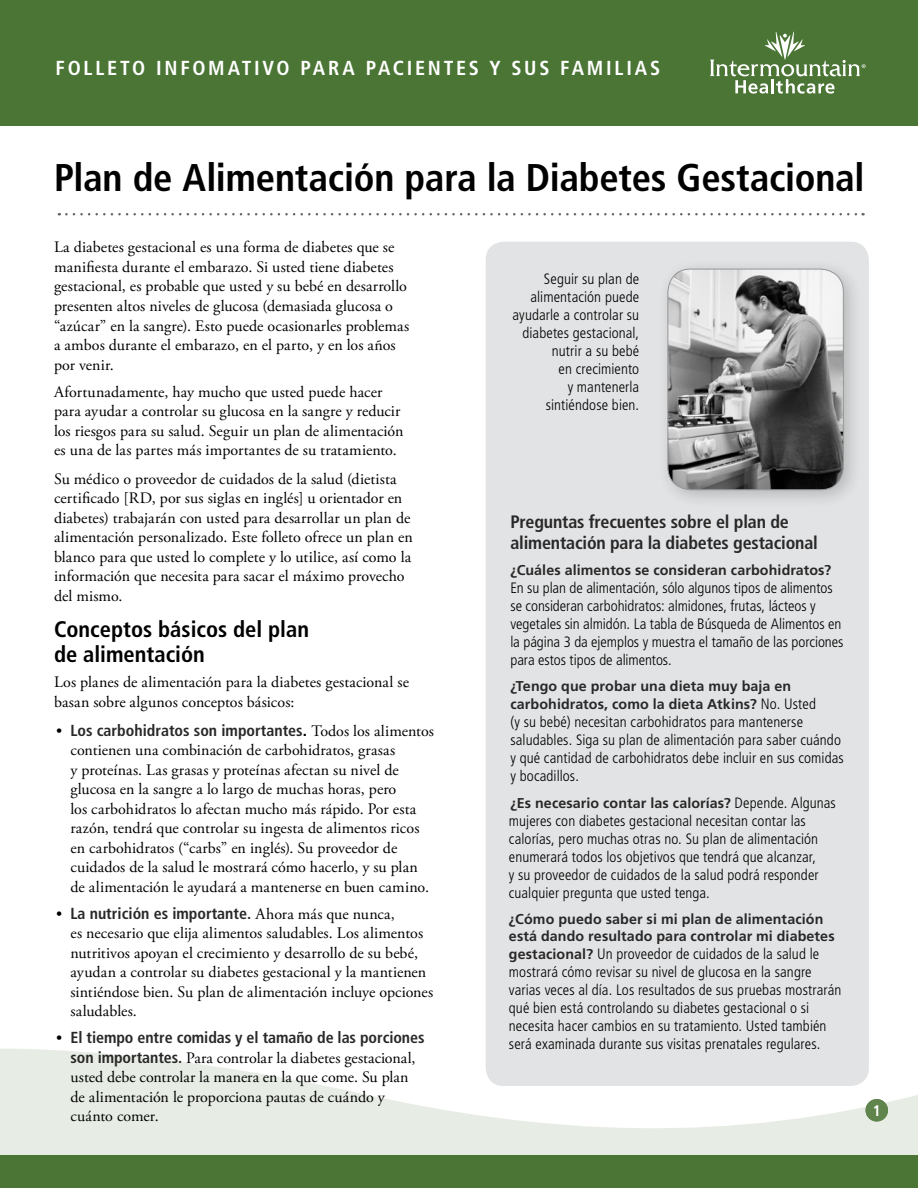
<style>
.page{position:relative;width:918px;height:1188px;background:#fff}
.page>*{position:absolute;margin:0;border:0;box-sizing:border-box;transform-origin:0 0}
.t1{font:700 condensed 38.7px "Frutiger LT Std";letter-spacing:-.005em;color:#000}
.t2{font:700 condensed 22.5px/24.8px "Frutiger LT Std";color:#000}
.t3{font:700 condensed 20.25px "Frutiger LT Std";letter-spacing:.14em;color:#fff}
.t4{font:700 condensed 20.25px "Frutiger LT Std";letter-spacing:.3em;color:#fff}
.t5{font:700 condensed 18px/21px "Frutiger LT Std";letter-spacing:-.01em;color:#292829}
.t6{font:15.9px/19.5px "Adobe Garamond Pro";letter-spacing:.005em;color:#000}
.t7{font:700 condensed 15.9px "Frutiger LT Std";color:#292829}
.t8{font:700 condensed 15.45px "Frutiger LT Std";color:#fff}
.t9{font:300 condensed 15px/18px "Frutiger LT Std";letter-spacing:.005em;color:#000}
.t10{font:700 14.25px/18px "Frutiger LT Std";letter-spacing:.005em;color:#292829}
.s1{font-family:"Adobe Garamond Pro";font-weight:400;font-stretch:normal;color:#000}
.s2{font-stretch:normal;font-size:15.3px;color:#000}
.s3{font-family:"Frutiger LT Std";font-weight:700;font-stretch:condensed;color:#292829}
.s4{font-weight:300;font-stretch:condensed;font-size:15px;color:#000}
.s5{font-weight:700;font-stretch:normal;font-size:14.25px;color:#292829}
</style>
<div class="page">
<svg style="left:0;top:1048px;width:918px;height:107px;fill:#e7ede4"></svg>
<div style="left:0;top:1155px;width:918px;height:33px;background:#4a7534"></div>
<div style="left:866px;top:1099px;width:22px;height:22px;background:#5f854c;border-radius:50%"></div>
<div style="left:0;top:0;width:918px;height:126px;background:#4a7534"></div>
<svg style="left:710px;top:32px;width:156px;height:62px"></svg>
<svg style="left:66px;top:213px;width:798px;height:2px"></svg>
<div style="left:486px;top:242px;width:383px;height:844px;background:#e2e3e4;border-radius:18px"></div>
<div style="left:657px;top:258px;width:206px;height:252px;background:#000;opacity:.2"></div>
<img style="left:668px;top:269px;width:175px;height:221px">
<div style="left:667px;top:269px;width:177px;height:221px;border:1px solid #939598;border-radius:23px"></div>
<p class="t3" style="left:56px;top:56px;width:606px">FOLLETO INFOMATIVO PARA PACIENTES Y SUS FAMILIAS</p>
<p class="t4" style="left:56px;top:58px;width:455px">PARA PACIENTES Y SUS FAMILIAS</p>
<h1 class="t1" style="left:54px;top:155px;width:812px">Plan de Alimentación para la Diabetes Gestacional</h1>
<p class="t6" style="left:54px;top:238px;width:357px">La diabetes gestacional es una forma de diabetes que se manifiesta durante el embarazo. Si usted tiene diabetes gestacional, es probable que usted y su bebé en desarrollo presenten altos niveles de glucosa (demasiada glucosa o “azúcar” en la sangre). Esto puede ocasionarles problemas a ambos durante el embarazo, en el parto, y en los años por venir.</p>
<p class="t6" style="left:54px;top:382px;width:351px">Afortunadamente, hay mucho que usted puede hacer para ayudar a controlar su glucosa en la sangre y reducir los riesgos para su salud. Seguir un plan de alimentación es una de las partes más importantes de su tratamiento.</p>
<p class="t6" style="left:54px;top:469px;width:360px">Su médico o proveedor de cuidados de la salud (dietista certificado [RD, por sus siglas en inglés] u orientador en diabetes) trabajarán con usted para desarrollar un plan de alimentación personalizado. Este folleto ofrece un plan en blanco para que usted lo complete y lo utilice, así como la información que necesita para sacar el máximo provecho del mismo.</p>
<h2 class="t2" style="left:54px;top:617px;width:257px">Conceptos básicos del plan de alimentación</h2>
<p class="t6" style="left:54px;top:673px;width:357px">Los planes de alimentación para la diabetes gestacional se basan sobre algunos conceptos básicos:</p>
<p class="t7" style="left:56px;top:721px;width:379px"><span class="s1">•</span> Los carbohidratos son importantes<span class="s2">.</span> <span class="s1">Todos los alimentos</span></p>
<p class="t6" style="left:70px;top:741px;width:360px">contienen una combinación de carbohidratos, grasas<br>y proteínas. Las grasas y proteínas afectan su nivel de glucosa en la sangre a lo largo de muchas horas, pero<br>los carbohidratos lo afectan mucho más rápido. Por esta razón, tendrá que controlar su ingesta de alimentos ricos en carbohidratos (“carbs” en inglés). Su proveedor de cuidados de la salud le mostrará cómo hacerlo, y su plan de alimentación le ayudará a mantenerse en buen camino.</p>
<p class="t7" style="left:56px;top:904px;width:340px"><span class="s1">•</span> La nutrición es importante. <span class="s1">Ahora más que nunca,</span></p>
<p class="t6" style="left:71px;top:924px;width:364px">es necesario que elija alimentos saludables. Los alimentos nutritivos apoyan el crecimiento y desarrollo de su bebé, ayudan a controlar su diabetes gestacional y la mantienen sintiéndose bien. Su plan de alimentación incluye opciones saludables.</p>
<p class="t7" style="left:56px;top:1028px;width:370px"><span class="s1">•</span> El tiempo entre comidas y el tamaño de las porciones</p>
<p class="t6" style="left:71px;top:1049px;width:346px"><span class="s3">son importantes.</span> Para controlar la diabetes gestacional, usted debe controlar la manera en la que come. Su plan de alimentación le proporciona pautas de cuándo y cuánto comer.</p>
<p class="t9" style="left:513px;top:270px;width:128px;text-align:right">Seguir su plan de alimentación puede ayudarle a controlar su diabetes gestacional, nutrir a su bebé<br>en crecimiento<br>y mantenerla sintiéndose bien.</p>
<p class="t5" style="left:510px;top:511px;width:309px">Preguntas frecuentes sobre el plan de alimentación para la diabetes gestacional</p>
<p class="t10" style="left:510px;top:561px;width:322px">¿Cuáles alimentos se consideran carbohidratos?</p>
<p class="t9" style="left:510px;top:579px;width:335px">En su plan de alimentación, sólo algunos tipos de alimentos se consideran carbohidratos: almidones, frutas, lácteos y vegetales sin almidón. La tabla de Búsqueda de Alimentos en la página 3 da ejemplos y muestra el tamaño de las porciones para estos tipos de alimentos.</p>
<p class="t10" style="left:510px;top:677px;width:307px">¿Tengo que probar una dieta muy baja en carbohidratos, como la dieta Atkins? <span class="s4">No. Usted</span></p>
<p class="t9" style="left:510px;top:713px;width:335px">(y su bebé) necesitan carbohidratos para mantenerse saludables. Siga su plan de alimentación para saber cuándo y qué cantidad de carbohidratos debe incluir en sus comidas y bocadillos.</p>
<p class="t10" style="left:510px;top:794px;width:327px">¿Es necesario contar las calorías? <span class="s4">Depende. Algunas</span></p>
<p class="t9" style="left:509px;top:812px;width:311px">mujeres con diabetes gestacional necesitan contar las calorías, pero muchas otras no. Su plan de alimentación enumerará todos los objetivos que tendrá que alcanzar, y su proveedor de cuidados de la salud podrá responder cualquier pregunta que usted tenga.</p>
<p class="t10" style="left:509px;top:911px;width:327px;line-height:17.1px">¿Cómo puedo saber si mi plan de alimentación está dando resultado para controlar mi diabetes</p>
<p class="t9" style="left:509px;top:945px;width:334px"><span class="s5">gestacional?</span> Un proveedor de cuidados de la salud le mostrará cómo revisar su nivel de glucosa en la sangre varias veces al día. Los resultados de sus pruebas mostrarán qué bien está controlando su diabetes gestacional o si necesita hacer cambios en su tratamiento. Usted también será examinada durante sus visitas prenatales regulares.</p>
<p class="t8" style="left:873px;top:1101px;width:10px">1</p>
</div>
